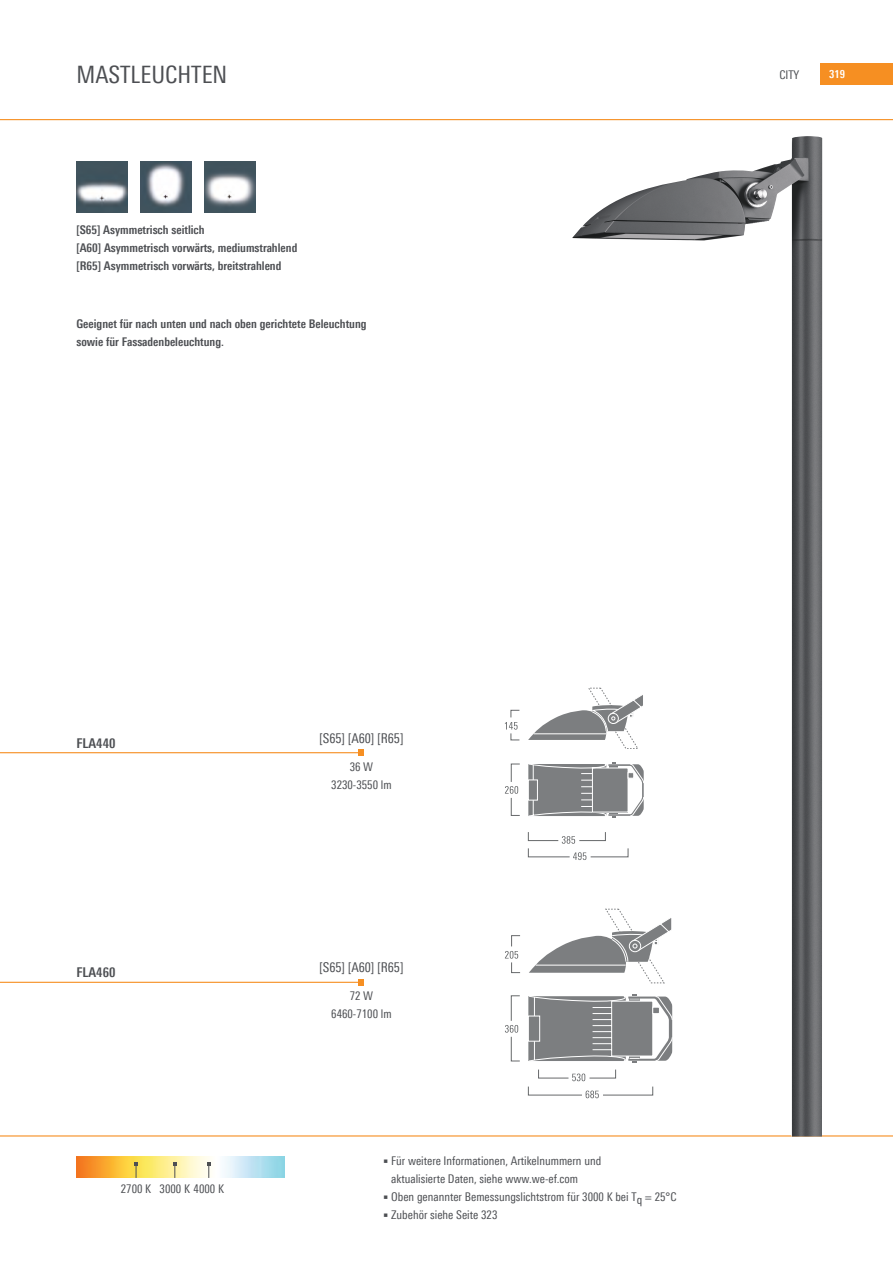
<style>
.page{position:relative;width:893px;height:1263px;background:#fff}
.page>*{position:absolute;margin:0;border:0;box-sizing:border-box;transform-origin:0 0}
.t1{font:24px "Linotype Univers 420 Cn";color:#4d4f53}
.Light_source_line{font:13.5px "Linotype Univers 420 Cn";color:#4d4f53}
.product_caption{font:700 13.5px "Linotype Univers 620 Cn";color:#4d4f53}
.t2{font:12px/18px "Linotype Univers 420 Cn";color:#4d4f53;text-align:center}
.ios{font:700 12px/18px "Linotype Univers 620 Cn";color:#4d4f53}
.product_caption-2{font:700 12px/18px "Linotype Univers 620 Cn";color:#4d4f53}
.t3{font:700 11.25px "Linotype Univers 620 Cn";color:#fff}
</style>
<div class="page">
<hr style="left:0;top:0;width:1px;height:1263px;background:#42545e">
<div style="left:821px;top:64px;width:72px;height:21px;background:#f68f22"></div>
<hr style="left:0;top:119px;width:893px;height:1px;background:#f68f22">
<hr style="left:0;top:1135px;width:893px;height:1px;background:#f68f22">
<img style="left:77px;top:1157px;width:208px;height:21px">
<svg style="left:173px;top:1163px;width:3px;height:15px"></svg>
<svg style="left:135px;top:1163px;width:3px;height:15px"></svg>
<svg style="left:207px;top:1163px;width:3px;height:15px"></svg>
<hr style="left:0;top:982px;width:361px;height:1px;background:#f68f22">
<hr style="left:0;top:752px;width:361px;height:1px;background:#f68f22">
<svg style="left:358px;top:979px;width:6px;height:6px"></svg>
<svg style="left:358px;top:750px;width:6px;height:6px"></svg>
<img style="left:77px;top:162px;width:51px;height:51px">
<img style="left:140px;top:162px;width:51px;height:51px">
<svg style="left:528px;top:712px;width:44px;height:28px"></svg>
<svg style="left:505px;top:710px;width:15px;height:30px"></svg>
<svg style="left:529px;top:941px;width:43px;height:32px"></svg>
<svg style="left:505px;top:935px;width:16px;height:38px"></svg>
<img style="left:204px;top:162px;width:51px;height:51px">
<img style="left:572px;top:136px;width:250px;height:1000px">
<svg style="left:505px;top:763px;width:15px;height:53px"></svg>
<svg style="left:528px;top:831px;width:101px;height:29px"></svg>
<svg style="left:528px;top:762px;width:116px;height:56px"></svg>
<svg style="left:505px;top:995px;width:15px;height:66px"></svg>
<svg style="left:528px;top:1069px;width:125px;height:29px"></svg>
<svg style="left:528px;top:994px;width:144px;height:69px"></svg>
<p class="t1" style="left:77px;top:61px;width:152px">MASTLEUCHTEN</p>
<p class="ios" style="left:77px;top:221px;width:222px">[S65] Asymmetrisch seitlich<br>[A60] Asymmetrisch vorwärts, mediumstrahlend [R65] Asymmetrisch vorwärts, breitstrahlend</p>
<p class="product_caption-2" style="left:77px;top:314px;width:291px">Geeignet für nach unten und nach oben gerichtete Beleuchtung sowie für Fassadenbeleuchtung.</p>
<p class="t2" style="left:779px;top:65px;width:22px">CITY</p>
<p class="t3" style="left:829px;top:68px;width:17px">319</p>
<p class="product_caption" style="left:77px;top:735px;width:40px">FLA440</p>
<p class="product_caption" style="left:77px;top:964px;width:40px">FLA460</p>
<p class="t2" style="left:121px;top:1179px;width:32px">2700 K</p>
<p class="t2" style="left:160px;top:1179px;width:66px">3000 K 4000 K</p>
<p class="Light_source_line" style="left:319px;top:730px;width:85px">[S65] [A60] [R65]</p>
<p class="t2" style="left:331px;top:757px;width:62px">36 W<br>3230-3550 lm</p>
<p class="Light_source_line" style="left:319px;top:959px;width:85px">[S65] [A60] [R65]</p>
<p class="t2" style="left:331px;top:987px;width:62px">72 W<br>6460-7100 lm</p>
<p class="t2" style="left:391px;top:1152px;width:287px;text-align:left">Für weitere Informationen, Artikelnummern und<br>aktualisierte Daten, siehe www.we-ef.com<br>Oben genannter Bemessungslichtstrom für 3000 K bei Tq = 25°C Zubehör siehe Seite 323</p>
</div>
